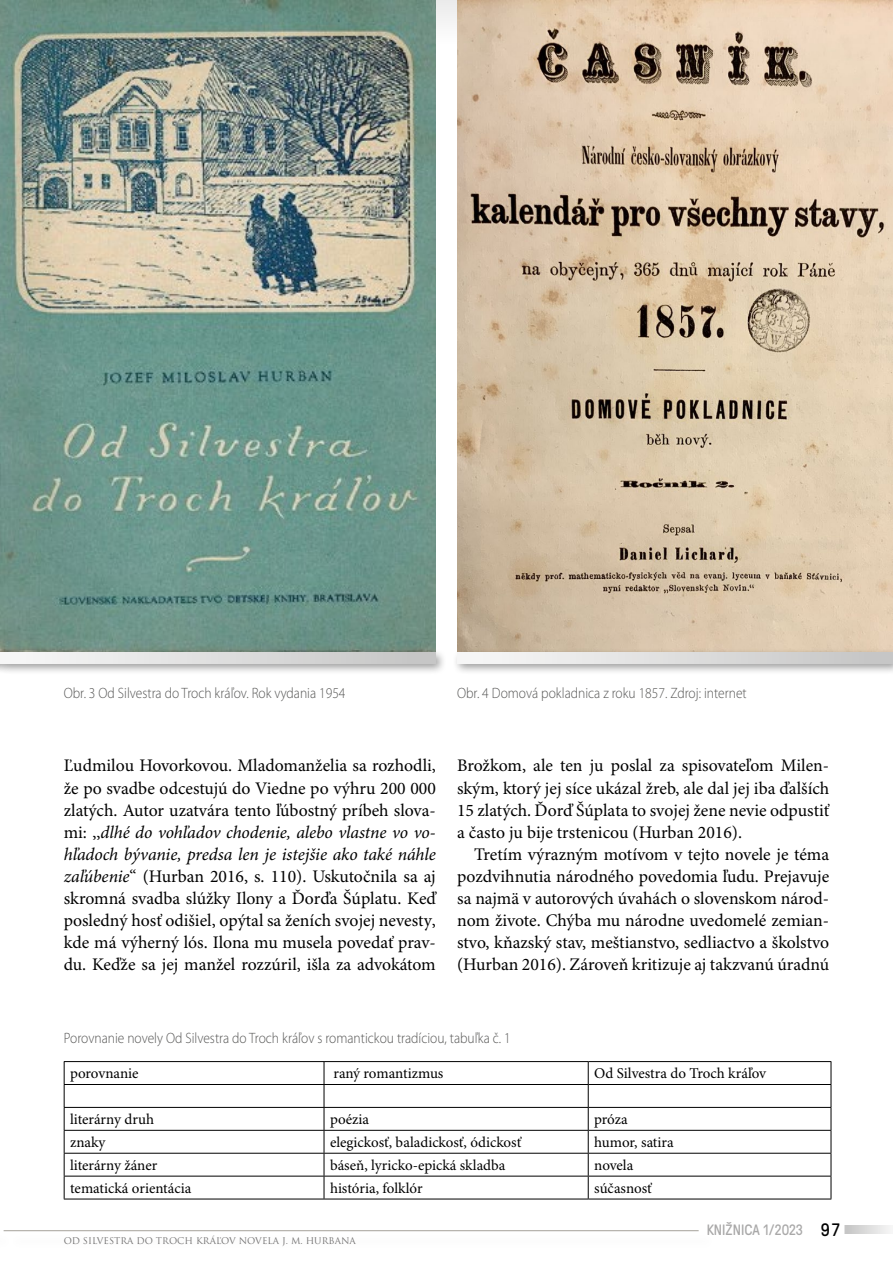
<style>
.page{position:relative;width:893px;height:1263px;background:#fff}
.page>*{position:absolute;margin:0;border:0;box-sizing:border-box;transform-origin:0 0}
.t1{font:17.7px/22px "Minion Pro";color:#000;text-align:justify}
.t2{font:15px "Minion Pro";color:#000}
.t3{font:300 15px "Myriad Pro";color:#575756;scale:.9 1}
.t4{font:15px "GT Pressura";color:#706f6f}
.t5{font:9px "Trajan Pro";color:#706f6f}
.s1{font-style:italic}
.s2{font-size:18px;color:#000}
</style>
<div class="page">
<svg style="left:844px;top:1225px;width:46px;height:9px"></svg>
<div style="left:2px;top:0;width:891px;height:44px;background:#f4f4f4"></div>
<hr style="left:4px;top:1230px;width:695px;height:1px;background:#a5a29a">
<img style="left:1px;top:0;width:435px;height:648px">
<img style="left:0;top:0;width:1px;height:658px">
<div style="left:0;top:647px;width:11px;height:27px;background:#000;opacity:.4"></div>
<div style="left:0;top:648px;width:447px;height:27px;background:#000;opacity:.4"></div>
<svg style="left:0;top:653px;width:436px;height:11px"></svg>
<hr style="left:64px;top:1061px;width:260px;height:1px;background:#000">
<hr style="left:324px;top:1061px;width:264px;height:1px;background:#000">
<hr style="left:588px;top:1061px;width:243px;height:1px;background:#000">
<hr style="left:64px;top:1084px;width:260px;height:1px;background:#000">
<hr style="left:324px;top:1084px;width:264px;height:1px;background:#000">
<hr style="left:588px;top:1084px;width:243px;height:1px;background:#000">
<hr style="left:64px;top:1107px;width:260px;height:1px;background:#000">
<hr style="left:324px;top:1107px;width:264px;height:1px;background:#000">
<hr style="left:588px;top:1107px;width:243px;height:1px;background:#000">
<hr style="left:64px;top:1130px;width:260px;height:1px;background:#000">
<hr style="left:324px;top:1130px;width:264px;height:1px;background:#000">
<hr style="left:588px;top:1130px;width:243px;height:1px;background:#000">
<hr style="left:64px;top:1153px;width:260px;height:1px;background:#000">
<hr style="left:324px;top:1153px;width:264px;height:1px;background:#000">
<hr style="left:588px;top:1153px;width:243px;height:1px;background:#000">
<hr style="left:64px;top:1176px;width:260px;height:1px;background:#000">
<svg style="left:64px;top:1062px;width:1px;height:137px"></svg>
<hr style="left:324px;top:1176px;width:264px;height:1px;background:#000">
<svg style="left:324px;top:1062px;width:1px;height:137px"></svg>
<hr style="left:588px;top:1176px;width:243px;height:1px;background:#000">
<svg style="left:588px;top:1062px;width:1px;height:137px"></svg>
<svg style="left:831px;top:1062px;width:1px;height:137px"></svg>
<hr style="left:64px;top:1199px;width:260px;height:1px;background:#000">
<hr style="left:324px;top:1199px;width:264px;height:1px;background:#000">
<hr style="left:588px;top:1199px;width:243px;height:1px;background:#000">
<img style="left:457px;top:0;width:436px;height:648px">
<div style="left:452px;top:648px;width:441px;height:27px;background:#000;opacity:.4"></div>
<svg style="left:457px;top:653px;width:436px;height:11px"></svg>
<p class="t3" style="left:64px;top:685px;width:315px">Obr. 3 Od Silvestra do Troch kráľov. Rok vydania 1954</p>
<p class="t3" style="left:457px;top:685px;width:323px">Obr. 4 Domová pokladnica z roku 1857. Zdroj: internet</p>
<p class="t1" style="left:64px;top:755px;width:374px">Ľudmilou Hovorkovou. Mladomanželia sa rozhodli, že po svadbe odcestujú do Viedne po výhru 200 000 zlatých. Autor uzatvára tento ľúbostný príbeh slova&shy;mi: ,,<span class="s1">dlhé do vohľadov chodenie, alebo vlastne vo vo&shy;hľadoch bývanie, predsa len je istejšie ako také náhle zaľúbenie</span>“ (Hurban 2016, s. 110). Uskutočnila sa aj skromná svadba slúžky Ilony a Ďorďa Šúplatu. Keď posledný hosť odišiel, opýtal sa ženích svojej nevesty, kde má výherný lós. Ilona mu musela povedať prav&shy;du. Keďže sa jej manžel rozzúril, išla za advokátom</p>
<p class="t1" style="left:457px;top:755px;width:374px">Brožkom, ale ten ju poslal za spisovateľom Milen&shy;ským, ktorý jej síce ukázal žreb, ale dal jej iba ďalších 15 zlatých. Ďorď Šúplata to svojej žene nevie odpustiť a často ju bije trstenicou (Hurban 2016).</p>
<p class="t1" style="left:457px;top:844px;width:374px;text-indent:17px">Tretím výrazným motívom v tejto novele je téma pozdvihnutia národného povedomia ľudu. Prejavuje sa najmä v autorových úvahách o slovenskom národ&shy;nom živote. Chýba mu národne uvedomelé zemian&shy;stvo, kňazský stav, meštianstvo, sedliactvo a školstvo (Hurban 2016). Zároveň kritizuje aj takzvanú úradnú</p>
<p class="t3" style="left:64px;top:1029px;width:498px">Porovnanie novely Od Silvestra do Troch kráľov s romantickou tradíciou, tabuľka č. 1</p>
<p class="t2" style="left:70px;top:1065px;width:70px">porovnanie</p>
<p class="t2" style="left:333px;top:1065px;width:112px">raný romantizmus</p>
<p class="t2" style="left:594px;top:1065px;width:173px">Od Silvestra do Troch kráľov</p>
<p class="t2" style="left:70px;top:1110px;width:85px">literárny druh</p>
<p class="t2" style="left:330px;top:1110px;width:41px">poézia</p>
<p class="t2" style="left:594px;top:1110px;width:35px">próza</p>
<p class="t2" style="left:70px;top:1133px;width:37px">znaky</p>
<p class="t2" style="left:330px;top:1133px;width:193px">elegickosť, baladickosť, ódickosť</p>
<p class="t2" style="left:594px;top:1133px;width:81px">humor, satira</p>
<p class="t2" style="left:70px;top:1156px;width:89px">literárny žáner</p>
<p class="t2" style="left:330px;top:1156px;width:177px">báseň, lyricko-epická skladba</p>
<p class="t2" style="left:594px;top:1156px;width:41px">novela</p>
<p class="t2" style="left:70px;top:1179px;width:123px">tematická orientácia</p>
<p class="t2" style="left:330px;top:1179px;width:94px">história, folklór</p>
<p class="t2" style="left:594px;top:1179px;width:59px">súčasnosť</p>
<p class="t5" style="left:64px;top:1234px;width:294px">OD SILVESTRA DO TROCH KRÁĽOV NOVELA J. M. HURBANA</p>
<p class="t4" style="left:706px;top:1218px;width:135px">KNIŽNICA 1/2023 <span class="s2">97</span></p>
</div>
